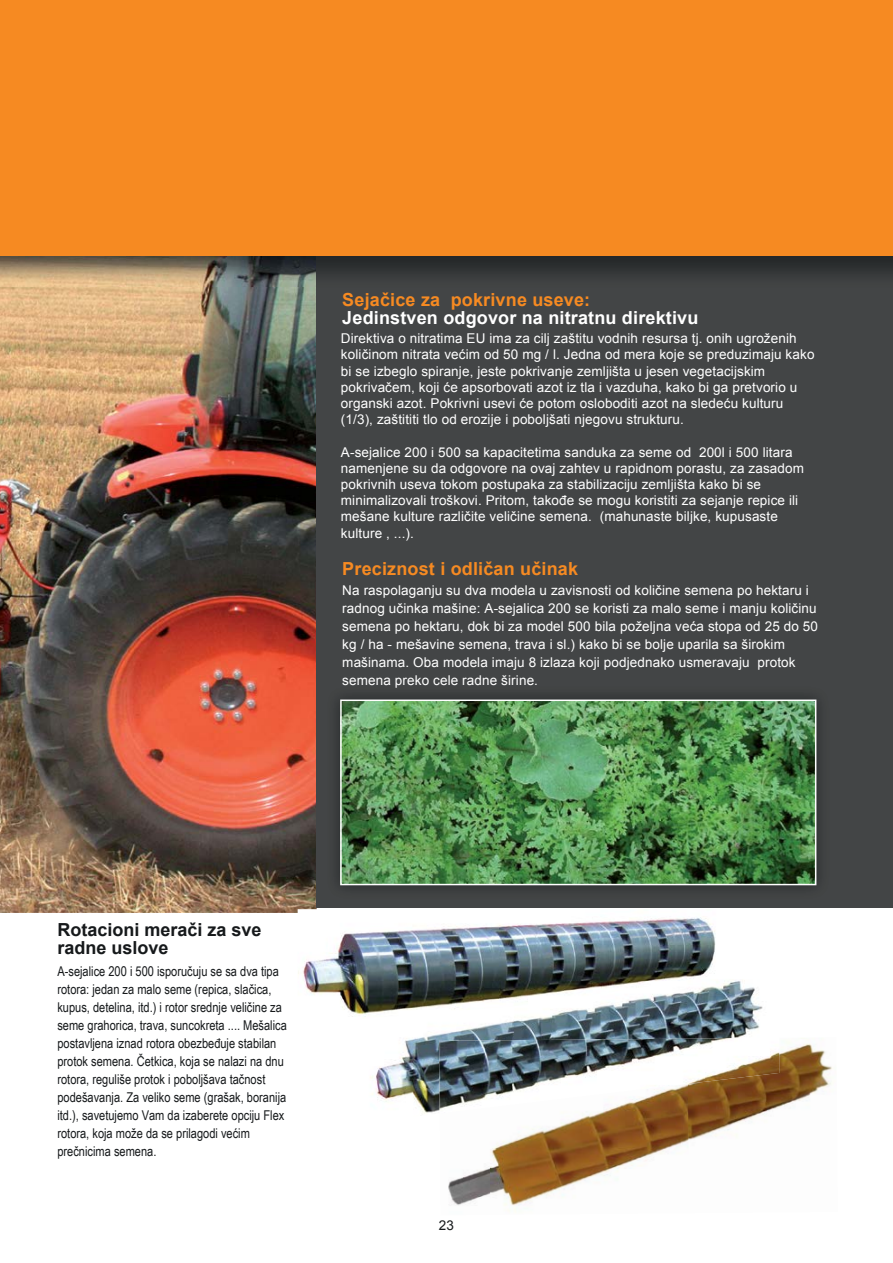
<style>
.page{position:relative;width:893px;height:1263px;background:#fff}
.page>*{position:absolute;margin:0;border:0;box-sizing:border-box;transform-origin:0 0}
.t1{font:700 18px "Arial";letter-spacing:.01em;color:#f68a22}
.t2{font:700 18px "Arial";letter-spacing:.01em;color:#fff}
.t3{font:700 18px/18px "Arial";color:#16191b}
.t4{font:13.5px/16.2px "Arial";letter-spacing:.01em;color:#fff}
.t5{font:13.5px/18px "Arial Narrow";color:#16191b}
.t6{font:13.5px "Arial";color:#16191b}
</style>
<div class="page">
<img style="left:0;top:286px;width:317px;height:627px">
<img style="left:298px;top:909px;width:418px;height:89px">
<div style="left:317px;top:121px;width:576px;height:787px;background:#434546"></div>
<img style="left:337px;top:697px;width:482px;height:192px">
<img style="left:343px;top:702px;width:470px;height:180px">
<div style="left:340px;top:699px;width:476px;height:186px;border:2px solid #fff"></div>
<img style="left:341px;top:965px;width:422px;height:149px">
<img style="left:688px;top:1037px;width:145px;height:103px">
<img style="left:490px;top:1113px;width:199px;height:99px">
<img style="left:440px;top:1113px;width:50px;height:93px">
<img style="left:439px;top:1038px;width:340px;height:75px">
<img style="left:0;top:255px;width:317px;height:31px">
<img style="left:317px;top:255px;width:576px;height:20px">
<div style="left:0;top:0;width:893px;height:255px;background:#f68a22"></div>
<h1 class="t1" style="left:342px;top:288px;width:249px">Sejačice za pokrivne useve:</h1>
<h1 class="t2" style="left:342px;top:306px;width:358px">Jedinstven odgovor na nitratnu direktivu</h1>
<p class="t4" style="left:341px;top:330px;width:475px">Direktiva o nitratima EU ima za cilj zaštitu vodnih resursa tj. onih ugroženih količinom nitrata većim od 50 mg / l. Jedna od mera koje se preduzimaju kako bi se izbeglo spiranje, jeste pokrivanje zemljišta u jesen vegetacijskim pokrivačem, koji će apsorbovati azot iz tla i vazduha, kako bi ga pretvorio u organski azot. Pokrivni usevi će potom osloboditi azot na sledeću kulturu (1/3), zaštititi tlo od erozije i poboljšati njegovu strukturu.</p>
<p class="t4" style="left:341px;top:444px;width:465px">A-sejalice 200 i 500 sa kapacitetima sanduka za seme od 200l i 500 litara namenjene su da odgovore na ovaj zahtev u rapidnom porastu, za zasadom pokrivnih useva tokom postupaka za stabilizaciju zemljišta kako bi se minimalizovali troškovi. Pritom, takođe se mogu koristiti za sejanje repice ili mešane kulture različite veličine semena. (mahunaste biljke, kupusaste kulture , ...).</p>
<h1 class="t1" style="left:342px;top:557px;width:237px">Preciznost i odličan učinak</h1>
<p class="t4" style="left:342px;top:582px;width:477px;line-height:18px">Na raspolaganju su dva modela u zavisnosti od količine semena po hektaru i radnog učinka mašine: A-sejalica 200 se koristi za malo seme i manju količinu semena po hektaru, dok bi za model 500 bila poželjna veća stopa od 25 do 50 kg / ha - mešavine semena, trava i sl.) kako bi se bolje uparila sa širokim mašinama. Oba modela imaju 8 izlaza koji podjednako usmeravaju protok semena preko cele radne širine.</p>
<h1 class="t3" style="left:57px;top:921px;width:206px">Rotacioni merači za sve radne uslove</h1>
<p class="t5" style="left:57px;top:962px;width:231px">A-sejalice 200 i 500 isporučuju se sa dva tipa rotora: jedan za malo seme (repica, slačica, kupus, detelina, itd.) i rotor srednje veličine za seme grahorica, trava, suncokreta .... Mešalica postavljena iznad rotora obezbeđuje stabilan protok semena. Četkica, koja se nalazi na dnu rotora, reguliše protok i poboljšava tačnost podešavanja. Za veliko seme (grašak, boranija itd.), savetujemo Vam da izaberete opciju Flex rotora, koja može da se prilagodi većim prečnicima semena.</p>
<p class="t6" style="left:439px;top:1216px;width:17px">23</p>
</div>
